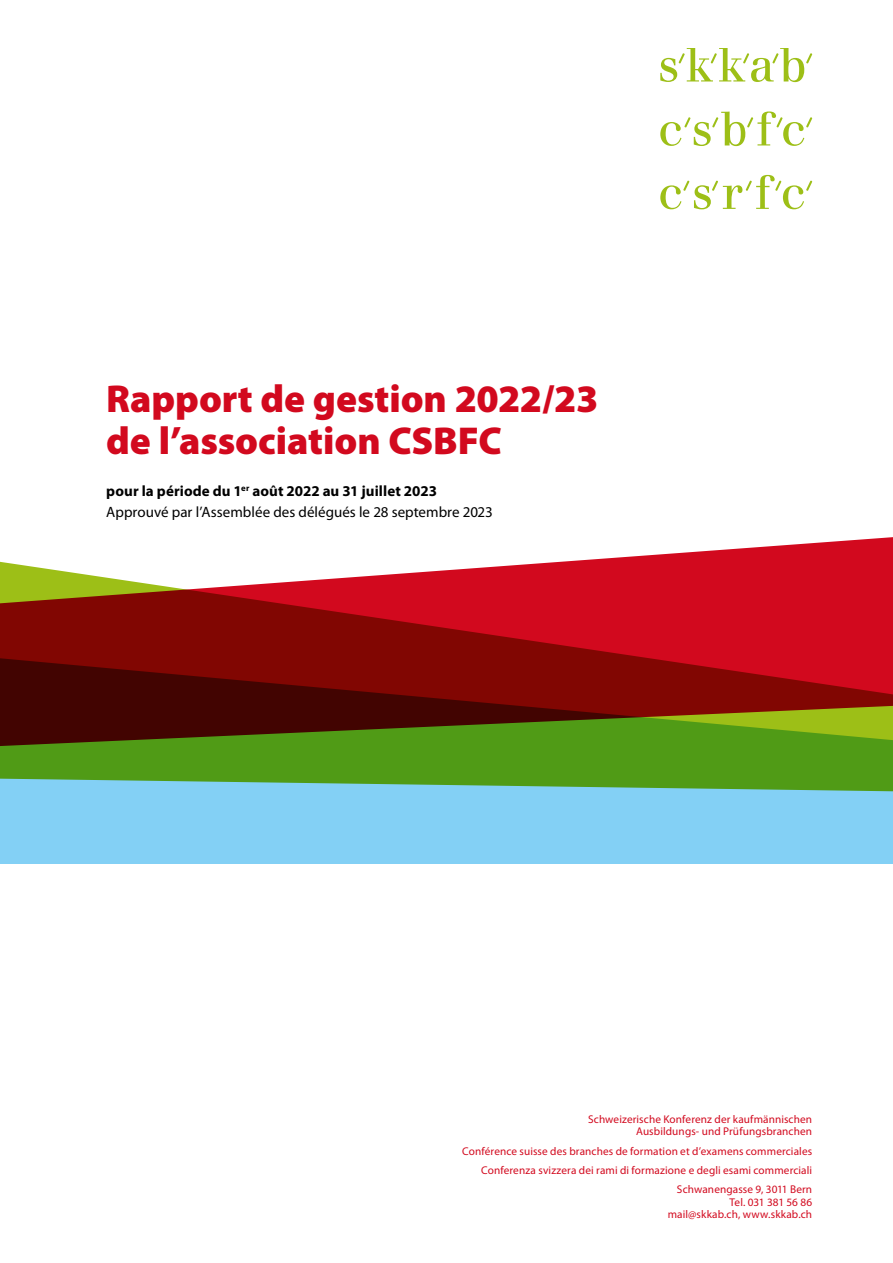
<style>
.page{position:relative;width:893px;height:1263px;background:#fff}
.page>*{position:absolute;margin:0;border:0;box-sizing:border-box;transform-origin:0 0}
.t1{font:900 39px/42px "Myriad Pro";letter-spacing:-.005em;color:#d2091e}
.t2{font:15px/21px "Myriad Pro";color:#000}
.t3{font:11.25px/12.8px "Myriad Pro";letter-spacing:.01em;color:#d2091e;text-align:right}
.s1{font-weight:700}
</style>
<div class="page">
<svg style="left:660px;top:48px;width:152px;height:34px"></svg>
<svg style="left:660px;top:111px;width:152px;height:35px"></svg>
<svg style="left:660px;top:175px;width:152px;height:34px"></svg>
<svg style="left:0;top:543px;width:893px;height:320px;background:#8c6858"></svg>
<h1 class="t1" style="left:106px;top:378px;width:494px">Rapport de gestion 2022/23 de l’association CSBFC</h1>
<h2 class="t2" style="left:106px;top:480px;width:388px"><span class="s1">pour la période du 1</span><sup>er</sup> <span class="s1">août 2022 au 31 juillet 2023<br></span>Approuvé par l’Assemblée des délégués le 28 septembre 2023</h2>
<p class="t3" style="left:588px;top:1112px;width:225px">Schweizerische Konferenz der kaufmännischen<br>Ausbildungs- und Prüfungsbranchen</p>
<p class="t3" style="left:462px;top:1141px;width:351px;line-height:19.2px">Conférence suisse des branches de formation et d’examens commerciales<br>Conferenza svizzera dei rami di formazione e degli esami commerciali<br>Schwanengasse 9, 3011 Bern</p>
<p class="t3" style="left:668px;top:1195px;width:146px">Tel. 031 381 56 86 mail@skkab.ch, www.skkab.ch</p>
</div>
